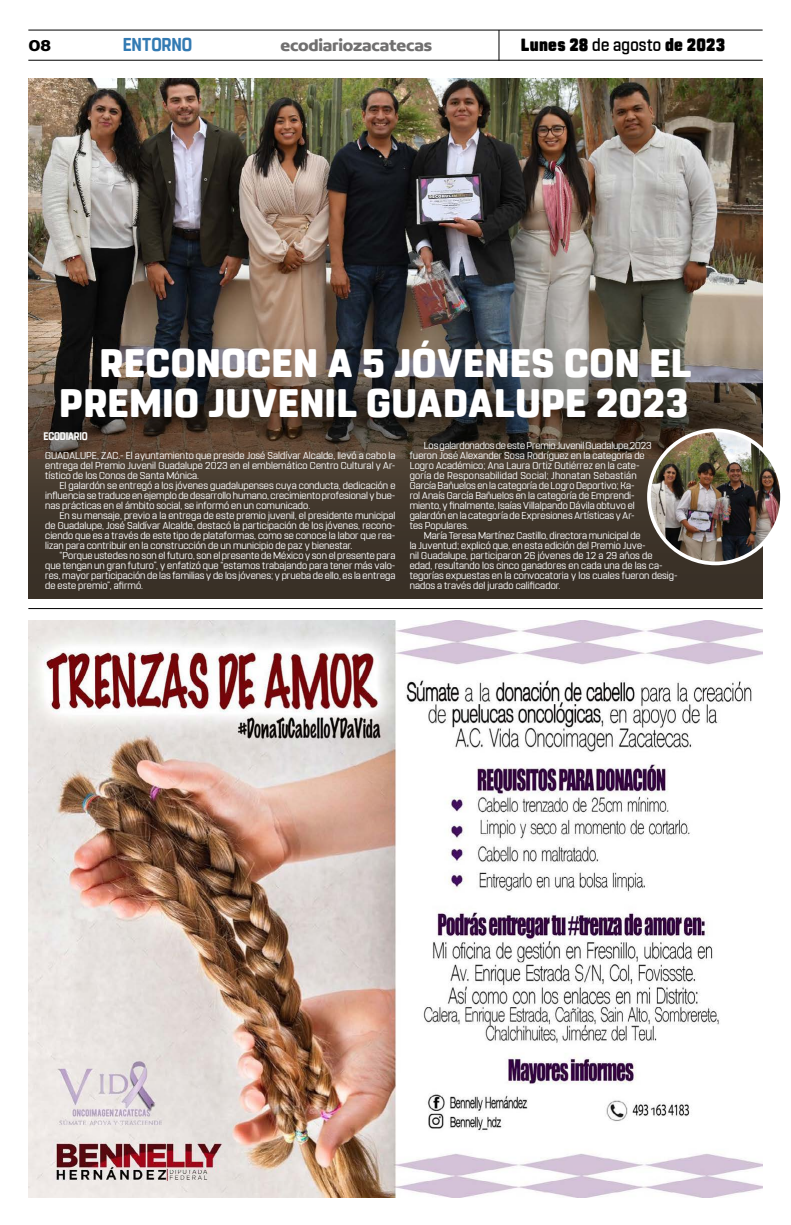
<style>
.page{position:relative;width:791px;height:1225px;background:#fff}
.page>*{position:absolute;margin:0;border:0;box-sizing:border-box;transform-origin:0 0}
.t1{font:800 39.6px/40px "Rohn Rounded";letter-spacing:.01em;color:#fff;text-align:right}
.t2{font:700 18.6px "Rohn Rounded";letter-spacing:-.005em;color:#327ab3;scale:.91 1}
.t3{font:900 17.6px "Rohn Rounded";letter-spacing:.015em;color:#000;scale:.91 1}
.t4{font:700 16.9px "Concord";letter-spacing:-.01em;color:#706f6f}
.t5{font:700 16.9px "Concord";color:#000}
.t6{font:700 11px "Rohn Rounded";letter-spacing:-.015em;color:#fff;scale:.87 1}
.t7{font:10px/10px "Rohn Rounded";letter-spacing:.005em;color:#fff;text-align:justify}
.s1{font-weight:500}
</style>
<div class="page">
<img style="left:28px;top:79px;width:735px;height:259px">
<hr style="left:28px;top:30px;width:735px;height:1px;background:#000">
<hr style="left:28px;top:60px;width:735px;height:1px;background:#000">
<hr style="left:498px;top:30px;width:1px;height:31px;background:#000">
<svg style="left:28px;top:338px;width:735px;height:260px;background:#453c33"></svg>
<img style="left:649px;top:430px;width:133px;height:133px;border-radius:67px">
<div style="left:647px;top:428px;width:137px;height:137px;border:4px solid #fff;border-radius:50%"></div>
<img style="left:28px;top:620px;width:735px;height:577px">
<hr style="left:28px;top:608px;width:735px;height:1px;background:#000">
<h3 class="t5" style="left:28px;top:35px;width:24px">08</h3>
<h2 class="t2" style="left:123px;top:34px;width:78px">ENTORNO</h2>
<h3 class="t4" style="left:280px;top:35px;width:153px">ecodiariozacatecas</h3>
<h3 class="t3" style="left:521px;top:34px;width:226px">Lunes 28 <span class="s1">de agosto</span> de 2023</h3>
<h1 class="t1" style="left:59px;top:344px;width:633px">RECONOCEN A 5 JÓVENES CON EL<br>PREMIO JUVENIL GUADALUPE 2023</h1>
<p class="t7" style="left:45px;top:450px;width:352px">GUADALUPE, ZAC.- El ayuntamiento que preside José Saldívar Alcalde, llevó a cabo la entrega del Premio Juvenil Guadalupe 2023 en el emblemático Centro Cultural y Ar&shy;tístico de los Conos de Santa Mónica.</p>
<p class="t7" style="left:45px;top:480px;width:352px;text-indent:14px">El galardón se entregó a los jóvenes guadalupenses cuya conducta, dedicación e influencia se traduce en ejemplo de desarrollo humano, crecimiento profesional y bue&shy;nas prácticas en el ámbito social, se informó en un comunicado.</p>
<p class="t7" style="left:45px;top:510px;width:352px;text-indent:14px">En su mensaje, previo a la entrega de este premio juvenil, el presidente municipal de Guadalupe, José Saldívar Alcalde, destacó la participación de los jóvenes, recono&shy;ciendo que es a través de este tipo de plataformas, como se conoce la labor que rea&shy;lizan para contribuir en la construcción de un municipio de paz y bienestar.</p>
<p class="t7" style="left:45px;top:550px;width:352px;text-indent:14px">“Porque ustedes no son el futuro, son el presente de México y son el presente para que tengan un gran futuro”, y enfatizó que “estamos trabajando para tener más valo&shy;res, mayor participación de las familias y de los jóvenes; y prueba de ello, es la entrega de este premio”, afirmó.</p>
<p class="t6" style="left:44px;top:430px;width:52px">ECODIARIO</p>
<p class="t7" style="left:410px;top:440px;width:243px;text-align:left;text-indent:14px">Los galardonados de este Premio Juvenil Guadalupe 2023 fueron José Alexander Sosa Rodríguez en la categoría de Logro Académico; Ana Laura Ortiz Gutiérrez en la cate&shy;goría de Responsabilidad Social; Jhonatan Sebastián García Bañuelos en la categoría de Logro Deportivo; Ka-<br>rol Anaís García Bañuelos en la categoría de Emprendi&shy;miento, y finalmente, Isaías Villalpando Dávila obtuvo el galardón en la categoría de Expresiones Artísticas y Ar-<br>tes Populares.</p>
<p class="t7" style="left:410px;top:530px;width:269px;text-align:left;text-indent:14px">María Teresa Martínez Castillo, directora municipal de<br>la Juventud; explicó que, en esta edición del Premio Juve-<br>nil Guadalupe, participaron 26 jóvenes de 12 a 29 años de edad, resultando los cinco ganadores en cada una de las ca&shy;tegorías expuestas en la convocatoria y los cuales fueron desig&shy;nados a través del jurado calificador.</p>
</div>
